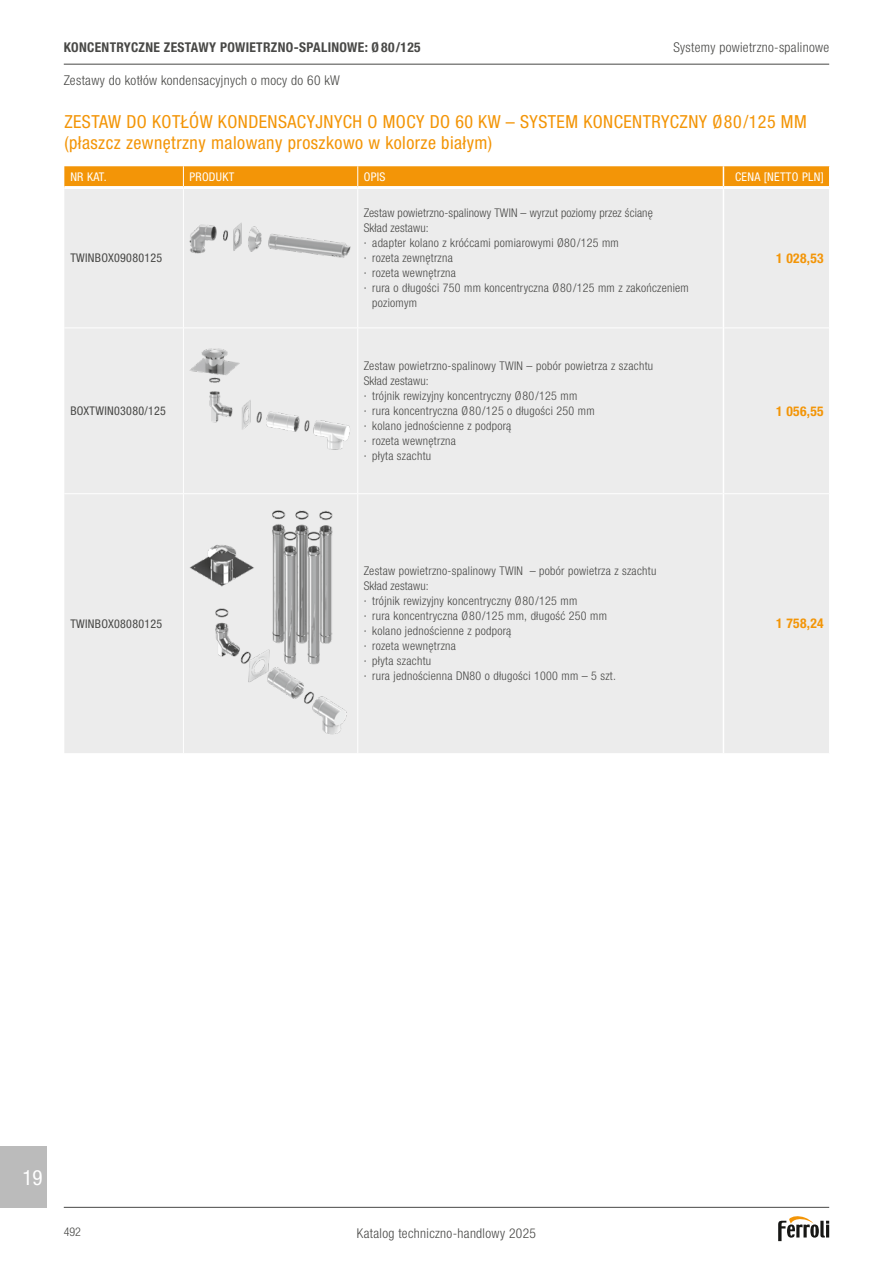
<style>
.page{position:relative;width:893px;height:1263px;background:#fff}
.page>*{position:absolute;margin:0;border:0;box-sizing:border-box;transform-origin:0 0}
.t1{font:condensed 21px "Helvetica Neue LTW1 G";color:#fff}
.t2{font:condensed 18px/21.6px "Helvetica Neue LTW1 G";letter-spacing:.025em;color:#f39507}
.t3{font:300 condensed 13.5px "Helvetica Neue LTW1 G";letter-spacing:.025em;color:#484846}
.t4{font:700 condensed 13.5px "Helvetica Neue LTW1 G";letter-spacing:.025em;color:#484846}
.t5{font:700 condensed 13.5px "Helvetica Neue LTW1 G";letter-spacing:.025em;color:#f39507}
.t6{font:300 condensed 12px/15px "Helvetica Neue LTW1 G";letter-spacing:.025em;color:#484846}
.t7{font:condensed 12px "Helvetica Neue LTW1 G";letter-spacing:.025em;color:#484846}
.t8{font:condensed 12px "Helvetica Neue LTW1 G";letter-spacing:.025em;color:#fff}
</style>
<div class="page">
<div style="left:64px;top:189px;width:765px;height:564px;background:#ececec"></div>
<hr style="left:357px;top:189px;width:1px;height:138px;background:#fff">
<hr style="left:64px;top:327px;width:119px;height:1px;background:#fff">
<hr style="left:358px;top:327px;width:365px;height:1px;background:#fff">
<hr style="left:357px;top:328px;width:1px;height:165px;background:#fff">
<hr style="left:724px;top:327px;width:105px;height:1px;background:#fff">
<hr style="left:64px;top:493px;width:119px;height:1px;background:#fff">
<hr style="left:358px;top:493px;width:365px;height:1px;background:#fff">
<hr style="left:357px;top:494px;width:1px;height:259px;background:#fff">
<hr style="left:724px;top:493px;width:105px;height:1px;background:#fff">
<hr style="left:183px;top:189px;width:1px;height:138px;background:#fff">
<hr style="left:183px;top:328px;width:1px;height:165px;background:#fff">
<hr style="left:183px;top:494px;width:1px;height:259px;background:#fff">
<div style="left:64px;top:166px;width:766px;height:22px;background:#f39507"></div>
<hr style="left:723px;top:189px;width:1px;height:139px;background:#fff">
<hr style="left:723px;top:328px;width:1px;height:166px;background:#fff">
<hr style="left:723px;top:494px;width:1px;height:259px;background:#fff">
<hr style="left:183px;top:327px;width:175px;height:1px;background:#fff">
<hr style="left:183px;top:493px;width:175px;height:1px;background:#fff">
<hr style="left:64px;top:186px;width:119px;height:3px;background:#fff">
<hr style="left:183px;top:186px;width:175px;height:3px;background:#fff">
<hr style="left:358px;top:186px;width:365px;height:3px;background:#fff">
<hr style="left:723px;top:186px;width:106px;height:3px;background:#fff">
<hr style="left:64px;top:1207px;width:765px;height:1px;background:#484846">
<svg style="left:778px;top:1216px;width:51px;height:25px"></svg>
<hr style="left:64px;top:64px;width:765px;height:1px;background:#484846">
<div style="left:0;top:1146px;width:47px;height:62px;background:#bbb"></div>
<img style="left:186px;top:210px;width:170px;height:74px">
<img style="left:181px;top:347px;width:174px;height:104px">
<img style="left:167px;top:508px;width:228px;height:228px">
<p class="t4" style="left:64px;top:39px;width:358px">KONCENTRYCZNE ZESTAWY POWIETRZNO-SPALINOWE: Ø 80/125</p>
<p class="t3" style="left:64px;top:72px;width:278px">Zestawy do kotłów kondensacyjnych o mocy do 60 kW</p>
<p class="t3" style="left:673px;top:40px;width:157px">Systemy powietrzno-spalinowe</p>
<h2 class="t2" style="left:64px;top:111px;width:744px">ZESTAW DO KOTŁÓW KONDENSACYJNYCH O MOCY DO 60 KW – SYSTEM KONCENTRYCZNY Ø80/125 MM (płaszcz zewnętrzny malowany proszkowo w kolorze białym)</h2>
<p class="t8" style="left:70px;top:170px;width:38px">NR KAT.</p>
<p class="t8" style="left:189px;top:170px;width:46px">PRODUKT</p>
<p class="t8" style="left:364px;top:170px;width:23px">OPIS</p>
<p class="t8" style="left:735px;top:170px;width:90px">CENA [NETTO PLN]</p>
<p class="t7" style="left:70px;top:251px;width:94px">TWINBOX09080125</p>
<p class="t6" style="left:364px;top:205px;width:291px">Zestaw powietrzno-spalinowy TWIN – wyrzut poziomy przez ścianę</p>
<p class="t6" style="left:364px;top:220px;width:66px">Skład zestawu:</p>
<p class="t6" style="left:364px;top:235px;width:257px">· adapter kolano z króćcami pomiarowymi Ø80/125 mm</p>
<p class="t6" style="left:364px;top:250px;width:91px">· rozeta zewnętrzna</p>
<p class="t6" style="left:364px;top:265px;width:94px">· rozeta wewnętrzna</p>
<p class="t6" style="left:364px;top:280px;width:327px">· rura o długości 750 mm koncentryczna Ø80/125 mm z zakończeniem</p>
<p class="t6" style="left:372px;top:295px;width:46px">poziomym</p>
<p class="t5" style="left:776px;top:250px;width:49px">1 028,53</p>
<p class="t7" style="left:70px;top:404px;width:97px">BOXTWIN03080/125</p>
<p class="t6" style="left:364px;top:358px;width:291px">Zestaw powietrzno-spalinowy TWIN – pobór powietrza z szachtu Skład zestawu:<br>· trójnik rewizyjny koncentryczny Ø80/125 mm<br>· rura koncentryczna Ø80/125 o długości 250 mm<br>· kolano jednościenne z podporą<br>· rozeta wewnętrzna<br>· płyta szachtu</p>
<p class="t5" style="left:776px;top:403px;width:49px">1 056,55</p>
<p class="t7" style="left:70px;top:616px;width:94px">TWINBOX08080125</p>
<p class="t6" style="left:364px;top:563px;width:294px">Zestaw powietrzno-spalinowy TWIN – pobór powietrza z szachtu Skład zestawu:<br>· trójnik rewizyjny koncentryczny Ø80/125 mm<br>· rura koncentryczna Ø80/125 mm, długość 250 mm<br>· kolano jednościenne z podporą<br>· rozeta wewnętrzna<br>· płyta szachtu<br>· rura jednościenna DN80 o długości 1000 mm – 5 szt.</p>
<p class="t5" style="left:776px;top:615px;width:49px">1 758,24</p>
<h1 class="t1" style="left:22px;top:1165px;width:22px">19</h1>
<p class="t6" style="left:64px;top:1225px;width:19px">492</p>
<p class="t3" style="left:357px;top:1225px;width:181px">Katalog techniczno-handlowy 2025</p>
</div>
